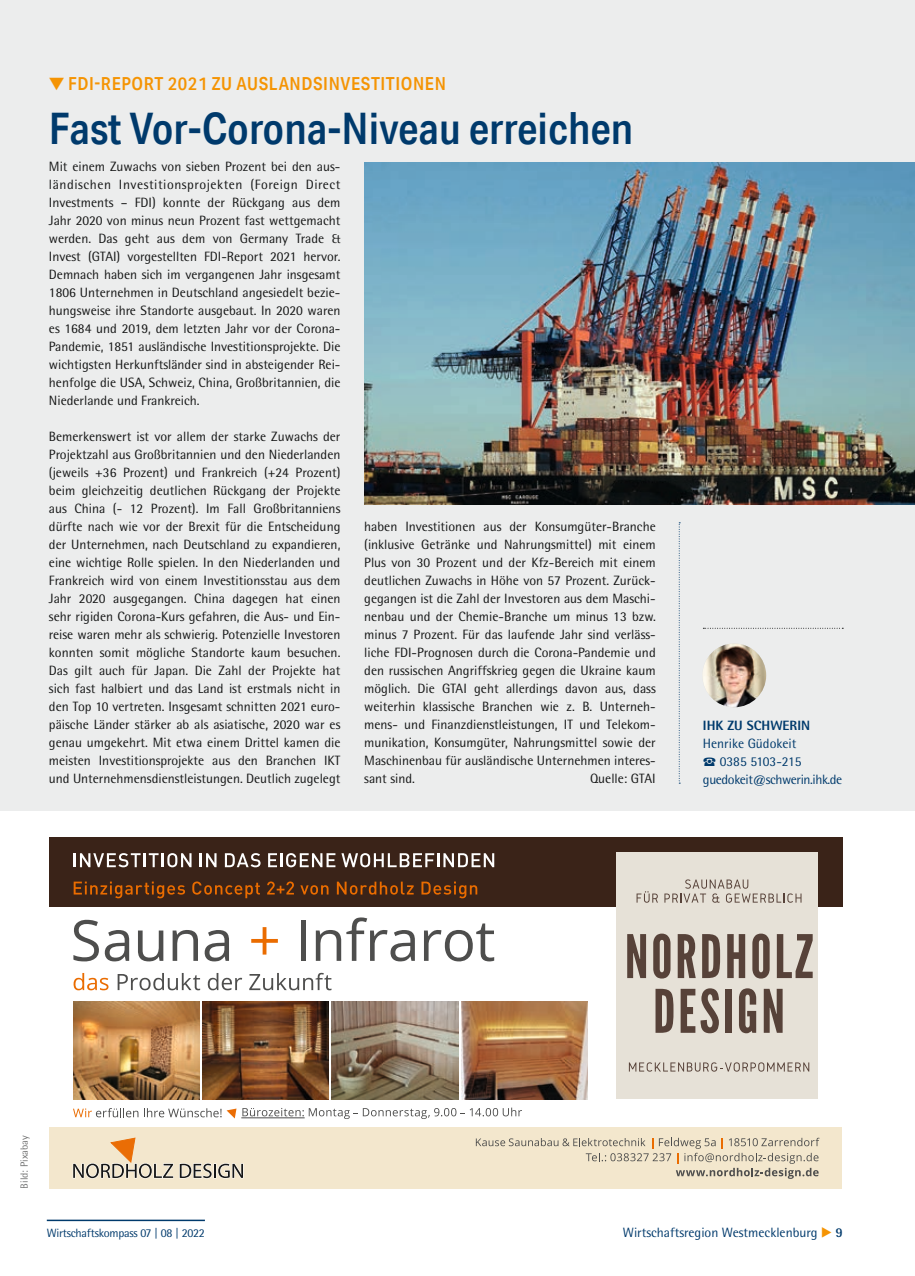
<style>
.page{position:relative;width:915px;height:1276px;background:#fff}
.page>*{position:absolute;margin:0;border:0;box-sizing:border-box;transform-origin:0 0}
.t1{font:500 43.5px "Aktiv Grotesk Cd";color:#003a6c;scale:1.05 1}
.t2{font:500 18px "Aktiv Grotesk Cd";letter-spacing:.03em;color:#f59403;scale:1.05 1}
.t3{font:13.5px/18px "AT Rotis Semi Sans";color:#151616;text-align:justify}
.t4{font:13.5px "Rotis Semi Sans";color:#003a6c}
.t5{font:13.5px "Rotis Semi Sans";letter-spacing:-.03em;color:#003a6c}
.t6{font:800 13.5px "Rotis Semi Sans";color:#003a6c}
.t7{font:700 13.5px "Rotis Semi Sans";color:#003a6c}
.t8{font:12px "Rotis Semi Sans";letter-spacing:-.02em;color:#003a6c}
.t9{font:10.5px "Rotis Semi Sans";color:#151616}
</style>
<div class="page">
<div style="left:0;top:0;width:914px;height:810px;background:#eceded"></div>
<svg style="left:703px;top:628px;width:140px;height:1px"></svg>
<img style="left:702px;top:643px;width:63px;height:64px;border-radius:32px">
<svg style="left:678px;top:522px;width:2px;height:262px"></svg>
<img style="left:364px;top:162px;width:550px;height:342px">
<hr style="left:47px;top:1219px;width:158px;height:2px;background:#003a6c">
<div style="left:49px;top:1127px;width:793px;height:61px;background:#f3e7cd"></div>
<div style="left:49px;top:837px;width:793px;height:70px;background:#3a2318"></div>
<svg style="left:73px;top:920px;width:26px;height:41px"></svg>
<svg style="left:105px;top:930px;width:24px;height:31px"></svg>
<svg style="left:138px;top:930px;width:25px;height:31px"></svg>
<svg style="left:172px;top:930px;width:26px;height:31px"></svg>
<svg style="left:204px;top:930px;width:25px;height:31px"></svg>
<svg style="left:251px;top:927px;width:27px;height:27px"></svg>
<div style="left:301px;top:920px;width:5px;height:41px;background:#4e4e4d"></div>
<svg style="left:316px;top:917px;width:99px;height:44px"></svg>
<svg style="left:424px;top:923px;width:70px;height:38px"></svg>
<svg style="left:74px;top:973px;width:34px;height:17px"></svg>
<svg style="left:118px;top:973px;width:82px;height:17px"></svg>
<svg style="left:208px;top:973px;width:34px;height:17px"></svg>
<svg style="left:249px;top:973px;width:82px;height:17px"></svg>
<svg style="left:73px;top:1108px;width:65px;height:9px"></svg>
<hr style="left:241px;top:1117px;width:63px;height:1px;background:#4e4e4d">
<svg style="left:242px;top:1107px;width:280px;height:12px"></svg>
<img style="left:73px;top:1001px;width:127px;height:98px">
<img style="left:202px;top:1001px;width:127px;height:98px">
<img style="left:332px;top:1001px;width:126px;height:98px">
<img style="left:461px;top:1001px;width:126px;height:98px">
<div style="left:616px;top:852px;width:201px;height:247px;background:#e6e1d7"></div>
<svg style="left:627px;top:934px;width:19px;height:44px"></svg>
<svg style="left:653px;top:933px;width:17px;height:45px"></svg>
<svg style="left:677px;top:934px;width:18px;height:44px"></svg>
<svg style="left:702px;top:934px;width:17px;height:44px"></svg>
<svg style="left:727px;top:934px;width:18px;height:44px"></svg>
<svg style="left:752px;top:933px;width:17px;height:45px"></svg>
<svg style="left:776px;top:934px;width:36px;height:44px"></svg>
<svg style="left:655px;top:989px;width:18px;height:43px"></svg>
<svg style="left:680px;top:988px;width:38px;height:45px"></svg>
<div style="left:725px;top:989px;width:6px;height:43px;background:#574239"></div>
<svg style="left:739px;top:988px;width:17px;height:45px"></svg>
<svg style="left:763px;top:989px;width:19px;height:43px"></svg>
<svg style="left:636px;top:891px;width:21px;height:11px"></svg>
<svg style="left:664px;top:879px;width:137px;height:23px"></svg>
<svg style="left:628px;top:1062px;width:181px;height:9px"></svg>
<svg style="left:74px;top:853px;width:84px;height:14px"></svg>
<hr style="left:161px;top:853px;width:3px;height:14px;background:#fff">
<svg style="left:167px;top:853px;width:24px;height:14px"></svg>
<svg style="left:200px;top:853px;width:16px;height:14px"></svg>
<svg style="left:225px;top:853px;width:35px;height:14px"></svg>
<svg style="left:268px;top:853px;width:67px;height:14px"></svg>
<svg style="left:341px;top:853px;width:153px;height:14px"></svg>
<svg style="left:74px;top:881px;width:111px;height:17px"></svg>
<svg style="left:192px;top:881px;width:68px;height:17px"></svg>
<svg style="left:267px;top:881px;width:27px;height:13px"></svg>
<svg style="left:300px;top:885px;width:28px;height:9px"></svg>
<svg style="left:337px;top:881px;width:76px;height:13px"></svg>
<svg style="left:421px;top:881px;width:56px;height:17px"></svg>
<svg style="left:73px;top:1138px;width:170px;height:40px"></svg>
<svg style="left:144px;top:1108px;width:92px;height:10px"></svg>
<svg style="left:475px;top:1137px;width:344px;height:41px"></svg>
<h2 class="t2" style="left:68px;top:73px;width:361px">FDI-REPORT 2021 ZU AUSLANDSINVESTITIONEN</h2>
<h1 class="t1" style="left:49px;top:103px;width:558px">Fast Vor-Corona-Niveau erreichen</h1>
<p class="t3" style="left:49px;top:158px;width:293px">Mit einem Zuwachs von sieben Prozent bei den aus&shy;ländischen Investitionsprojekten (Foreign Direct Investments – FDI) konnte der Rückgang aus dem Jahr 2020 von minus neun Prozent fast wettgemacht werden. Das geht aus dem von Germany Trade &amp; Invest (GTAI) vorgestellten FDI-Report 2021 hervor.<br>Demnach haben sich im vergangenen Jahr insgesamt 1806 Unternehmen in Deutschland angesiedelt bezie&shy;hungsweise ihre Standorte ausgebaut. In 2020 waren es 1684 und 2019, dem letzten Jahr vor der Corona-Pandemie, 1851 ausländische Investitionsprojekte. Die wichtigsten Herkunftsländer sind in absteigender Rei&shy;henfolge die USA, Schweiz, China, Großbritannien, die Niederlande und Frankreich.</p>
<p class="t3" style="left:49px;top:428px;width:293px">Bemerkenswert ist vor allem der starke Zuwachs der Projektzahl aus Großbritannien und den Niederlanden (jeweils +36 Prozent) und Frankreich (+24 Prozent) beim gleichzeitig deutlichen Rückgang der Projekte aus China (- 12 Prozent). Im Fall Großbritanniens dürfte nach wie vor der Brexit für die Entscheidung der Unternehmen, nach Deutschland zu expandieren, eine wichtige Rolle spielen. In den Niederlanden und Frankreich wird von einem Investitionsstau aus dem Jahr 2020 ausgegangen. China dagegen hat einen sehr rigiden Corona-Kurs gefahren, die Aus- und Ein&shy;reise waren mehr als schwierig. Potenzielle Investoren konnten somit mögliche Standorte kaum besuchen.<br>Das gilt auch für Japan. Die Zahl der Projekte hat sich fast halbiert und das Land ist erstmals nicht in den Top 10 vertreten. Insgesamt schnitten 2021 euro&shy;päische Länder stärker ab als asiatische, 2020 war es genau umgekehrt. Mit etwa einem Drittel kamen die meisten Investitionsprojekte aus den Branchen IKT und Unternehmensdienstleistungen. Deutlich zugelegt</p>
<p class="t3" style="left:364px;top:517px;width:293px">haben Investitionen aus der Konsumgüter-Branche (inklusive Getränke und Nahrungsmittel) mit einem Plus von 30 Prozent und der Kfz-Bereich mit einem deutlichen Zuwachs in Höhe von 57 Prozent. Zurück&shy;gegangen ist die Zahl der Investoren aus dem Maschi&shy;nenbau und der Chemie-Branche um minus 13 bzw. minus 7 Prozent. Für das laufende Jahr sind verläss&shy;liche FDI-Prognosen durch die Corona-Pandemie und den russischen Angriffskrieg gegen die Ukraine kaum möglich. Die GTAI geht allerdings davon aus, dass weiterhin klassische Branchen wie z. B. Unterneh&shy;mens- und Finanzdienstleistungen, IT und Telekom&shy;munikation, Konsumgüter, Nahrungsmittel sowie der Maschinenbau für ausländische Unternehmen interes&shy;sant sind.</p>
<p class="t3" style="left:589px;top:769px;width:67px">Quelle: GTAI</p>
<p class="t6" style="left:702px;top:716px;width:109px">IHK ZU SCHWERIN</p>
<p class="t4" style="left:702px;top:735px;width:95px">Henrike Güdokeit</p>
<p class="t4" style="left:719px;top:753px;width:83px">0385 5103-215</p>
<p class="t5" style="left:702px;top:771px;width:141px">guedokeit@schwerin.ihk.de</p>
<p class="t9" style="left:18px;top:1188px;width:55px;rotate:-90deg">Bild: Pixabay</p>
<p class="t8" style="left:47px;top:1226px;width:160px">Wirtschaftskompass 07 | 08 | 2022</p>
<p class="t4" style="left:622px;top:1224px;width:196px">Wirtschaftsregion Westmecklenburg</p>
<p class="t7" style="left:835px;top:1224px;width:9px">9</p>
</div>
